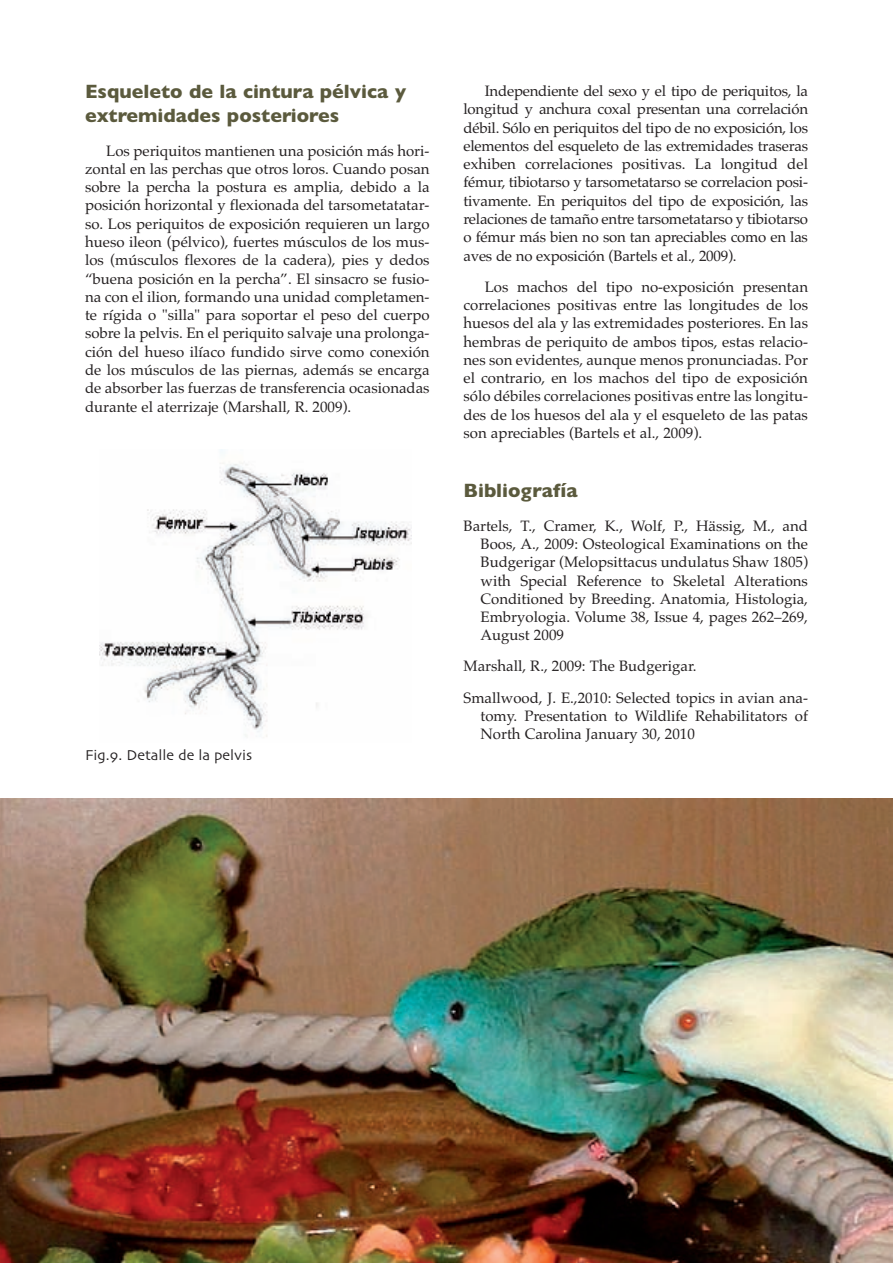
<style>
.page{position:relative;width:893px;height:1263px;background:#fff}
.page>*{position:absolute;margin:0;border:0;box-sizing:border-box;transform-origin:0 0}
.t1{font:700 19.5px/23.4px "Gill Sans";color:#5b5a3d}
.t2{font:15px/18.3px "Palatino";color:#231f20;text-align:justify}
.t3{font:15px "Skia";color:#231f20}
</style>
<div class="page">
<img style="left:99px;top:450px;width:312px;height:287px">
<img style="left:0;top:798px;width:892px;height:465px">
<h1 class="t1" style="left:85px;top:80px;width:322px">Esqueleto de la cintura pélvica y extremidades posteriores</h1>
<p class="t2" style="left:85px;top:141px;width:346px;text-indent:21px">Los periquitos mantienen una posición más hori&shy;zontal en las perchas que otros loros. Cuando posan sobre la percha la postura es amplia, debido a la posición horizontal y flexionada del tarsometatatar&shy;so. Los periquitos de exposición requieren un largo hueso ileon (pélvico), fuertes músculos de los mus&shy;los (músculos flexores de la cadera), pies y dedos “buena posición en la percha”. El sinsacro se fusio&shy;na con el ilion, formando una unidad completamen&shy;te rígida o "silla" para soportar el peso del cuerpo sobre la pelvis. En el periquito salvaje una prolonga&shy;ción del hueso ilíaco fundido sirve como conexión de los músculos de las piernas, además se encarga de absorber las fuerzas de transferencia ocasionadas durante el aterrizaje (Marshall, R. 2009).</p>
<p class="t3" style="left:85px;top:746px;width:169px">Fig.9. Detalle de la pelvis</p>
<p class="t2" style="left:463px;top:82px;width:346px;text-indent:21px">Independiente del sexo y el tipo de periquitos, la longitud y anchura coxal presentan una correlación débil. Sólo en periquitos del tipo de no exposición, los elementos del esqueleto de las extremidades traseras exhiben correlaciones positivas. La longitud del fémur, tibiotarso y tarsometatarso se correlacion posi&shy;tivamente. En periquitos del tipo de exposición, las relaciones de tamaño entre tarsometatarso y tibiotarso o fémur más bien no son tan apreciables como en las aves de no exposición (Bartels et al., 2009).</p>
<p class="t2" style="left:463px;top:277px;width:346px;text-indent:21px">Los machos del tipo no-exposición presentan correlaciones positivas entre las longitudes de los huesos del ala y las extremidades posteriores. En las hembras de periquito de ambos tipos, estas relacio&shy;nes son evidentes, aunque menos pronunciadas. Por el contrario, en los machos del tipo de exposición sólo débiles correlaciones positivas entre las longitu&shy;des de los huesos del ala y el esqueleto de las patas son apreciables (Bartels et al., 2009).</p>
<h1 class="t1" style="left:463px;top:478px;width:116px">Bibliografía</h1>
<p class="t2" style="left:480px;top:516px;width:329px;text-indent:-17px">Bartels, T., Cramer, K., Wolf, P., Hässig, M., and Boos, A., 2009: Osteological Examinations on the Budgerigar (Melopsittacus undulatus Shaw 1805) with Special Reference to Skeletal Alterations Conditioned by Breeding. Anatomia, Histologia, Embryologia. Volume 38, Issue 4, pages 262–269, August 2009</p>
<p class="t2" style="left:463px;top:651px;width:346px;line-height:31px">Marshall, R., 2009: The Budgerigar.<br>Smallwood, J. E.,2010: Selected topics in avian ana-</p>
<p class="t2" style="left:480px;top:706px;width:329px">tomy. Presentation to Wildlife Rehabilitators of<br>North Carolina January 30, 2010</p>
</div>
